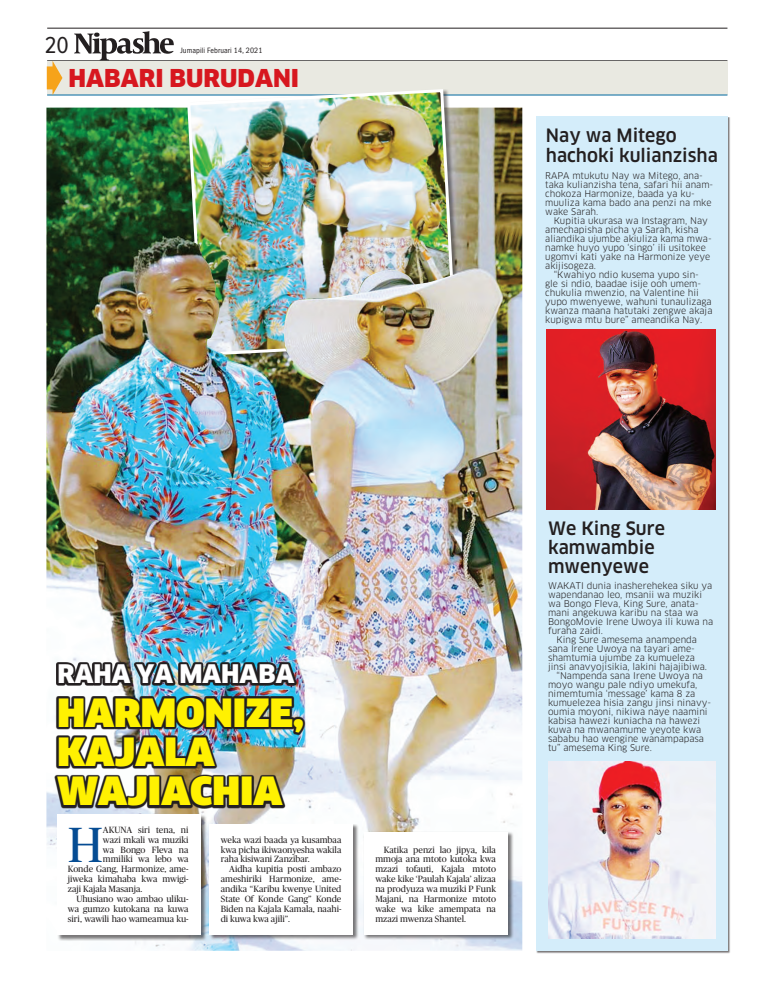
<style>
.page{position:relative;width:770px;height:993px;background:#fff}
.page>*{position:absolute;margin:0;border:0;box-sizing:border-box;transform-origin:0 0}
.t1{font:49.3px "Publico";color:#054c93}
.t2{font:900 38px/39px "Clan LF";color:#fff101}
.t3{font:900 25px "Clan OSF";color:#fff}
.t4{font:900 24px "Clan OSF";color:#d7171f}
.t5{font:24px "Proxima Nova Cond";color:#231f20}
.t6{font:500 18px/19px "Clan LF";color:#231f20}
.t7{font:9px/9px "Clan LF";color:#231f20}
.t8{font:9px/9.9px "Publico";color:#231f20;text-align:justify}
.t9{font:condensed 8px "Franklin Gothic";letter-spacing:.01em;color:#231f20}
</style>
<div class="page">
<img style="left:46px;top:108px;width:476px;height:842px">
<div style="left:536px;top:117px;width:191px;height:833px;background:#d4edfa"></div>
<img style="left:546px;top:329px;width:169px;height:180px">
<img style="left:548px;top:761px;width:168px;height:177px">
<hr style="left:47px;top:28px;width:680px;height:1px;background:#231f20">
<div style="left:47px;top:61px;width:680px;height:34px;background:#e9e9e1"></div>
<hr style="left:47px;top:95px;width:680px;height:1px;background:#00689e">
<svg style="left:47px;top:61px;width:15px;height:34px"></svg>
<svg style="left:74px;top:31px;width:100px;height:29px"></svg>
<img style="left:54px;top:695px;width:251px;height:113px">
<div style="left:57px;top:813px;width:150px;height:127px;background:#231f20;opacity:.6"></div>
<div style="left:57px;top:814px;width:144px;height:120px;background:#fff"></div>
<div style="left:209px;top:823px;width:150px;height:117px;background:#231f20;opacity:.6"></div>
<div style="left:209px;top:823px;width:144px;height:111px;background:#fff"></div>
<div style="left:363px;top:831px;width:150px;height:108px;background:#231f20;opacity:.6"></div>
<div style="left:364px;top:831px;width:143px;height:103px;background:#fff"></div>
<img style="left:186px;top:89px;width:272px;height:148px">
<img style="left:62px;top:237px;width:440px;height:248px">
<img style="left:56px;top:661px;width:241px;height:24px">
<h3 class="t5" style="left:45px;top:34px;width:26px">20</h3>
<p class="t9" style="left:180px;top:45px;width:84px">Jumapili Februari 14, 2021</p>
<h3 class="t4" style="left:68px;top:65px;width:232px">HABARI BURUDANI</h3>
<h3 class="t6" style="left:546px;top:125px;width:173px;line-height:20px">Nay wa Mitego hachoki kulianzisha</h3>
<p class="t7" style="left:545px;top:171px;width:170px">RAPA mtukutu Nay wa Mitego, ana&shy;taka kulianzisha tena, safari hii anam&shy;chokoza Harmonize, baada ya ku&shy;muuliza kama bado ana penzi na mke wake Sarah.</p>
<p class="t7" style="left:545px;top:216px;width:168px;text-indent:9px">Kupitia ukurasa wa Instagram, Nay amechapisha picha ya Sarah, kisha aliandika ujumbe akiuliza kama mwa&shy;namke huyo yupo ‘singo’ ili usitokee ugomvi kati yake na Harmonize yeye akijisogeza.</p>
<p class="t7" style="left:545px;top:270px;width:169px;text-indent:9px">“Kwahiyo ndio kusema yupo sin&shy;gle si ndio, baadae isije ooh umem&shy;chukulia mwenzio, na Valentine hii yupo mwenyewe, wahuni tunaulizaga kwanza maana hatutaki zengwe akaja kupigwa mtu bure” ameandika Nay.</p>
<h3 class="t3" style="left:57px;top:660px;width:19px">RAHA</h3>
<h3 class="t3" style="left:137px;top:660px;width:86px">YA MAHABA</h3>
<h2 class="t2" style="left:57px;top:693px;width:248px">HARMONIZE,<br>KAJALA<br>WAJIACHIA</h2>
<h1 class="t1" style="left:68px;top:817px;width:37px">H</h1>
<p class="t8" style="left:103px;top:824px;width:87px">AKUNA siri tena, ni</p>
<p class="t8" style="left:103px;top:834px;width:87px">wazi mkali wa muziki</p>
<p class="t8" style="left:103px;top:844px;width:87px">wa Bongo Fleva na</p>
<p class="t8" style="left:103px;top:854px;width:87px">mmiliki wa lebo wa</p>
<p class="t8" style="left:68px;top:864px;width:122px">Konde Gang, Harmonize, ame-</p>
<p class="t8" style="left:68px;top:873px;width:122px">jiweka kimahaba kwa mwigi-</p>
<p class="t8" style="left:68px;top:883px;width:76px">zaji Kajala Masanja.</p>
<p class="t8" style="left:76px;top:893px;width:114px">Uhusiano wao ambao uliku-</p>
<p class="t8" style="left:68px;top:903px;width:122px">wa gumzo kutokana na kuwa</p>
<p class="t8" style="left:68px;top:913px;width:122px">siri, wawili hao wameamua ku-</p>
<p class="t8" style="left:221px;top:834px;width:122px">weka wazi baada ya kusambaa kwa picha ikiwaonyesha wakila raha kisiwani Zanzibar.</p>
<p class="t8" style="left:221px;top:864px;width:122px;text-indent:9px">Aidha kupitia posti ambazo ameshiriki Harmonize, ame&shy;andika “Karibu kwenye United State Of Konde Gang” Konde Biden na Kajala Kamala, naahi&shy;di kuwa kwa ajili”.</p>
<p class="t8" style="left:375px;top:844px;width:122px;text-indent:9px">Katika penzi lao jipya, kila mmoja ana mtoto kutoka kwa mzazi tofauti, Kajala mtoto wake kike ‘Paulah Kajala’ alizaa na prodyuza wa muziki P Funk Majani, na Harmonize mtoto wake wa kike amempata na mzazi mwenza Shantel.</p>
<h3 class="t6" style="left:548px;top:518px;width:118px">We King Sure kamwambie mwenyewe</h3>
<p class="t7" style="left:548px;top:581px;width:166px">WAKATI dunia inasherehekea siku ya</p>
<p class="t7" style="left:548px;top:590px;width:156px">wapendanao leo, msanii wa muziki</p>
<p class="t7" style="left:548px;top:599px;width:152px">wa Bongo Fleva, King Sure, anata-</p>
<p class="t7" style="left:548px;top:608px;width:152px">mani angekuwa karibu na staa wa</p>
<p class="t7" style="left:548px;top:617px;width:167px">BongoMovie Irene Uwoya ili kuwa na</p>
<p class="t7" style="left:548px;top:626px;width:57px">furaha zaidi.</p>
<p class="t7" style="left:556px;top:635px;width:142px">King Sure amesema anampenda</p>
<p class="t7" style="left:548px;top:644px;width:148px">sana Irene Uwoya na tayari ame-</p>
<p class="t7" style="left:548px;top:653px;width:148px">shamtumia ujumbe za kumueleza</p>
<p class="t7" style="left:548px;top:662px;width:160px">jinsi anavyojisikia, lakini hajajibiwa.</p>
<p class="t7" style="left:556px;top:671px;width:148px">“Nampenda sana Irene Uwoya na</p>
<p class="t7" style="left:548px;top:680px;width:151px">moyo wangu pale ndiyo umekufa,</p>
<p class="t7" style="left:548px;top:689px;width:149px">nimemtumia ‘message’ kama 8 za</p>
<p class="t7" style="left:548px;top:698px;width:164px">kumuelezea hisia zangu jinsi ninavy-</p>
<p class="t7" style="left:548px;top:707px;width:161px">oumia moyoni, nikiwa naye naamini</p>
<p class="t7" style="left:548px;top:716px;width:154px">kabisa hawezi kuniacha na hawezi</p>
<p class="t7" style="left:548px;top:725px;width:155px">kuwa na mwanamume yeyote kwa</p>
<p class="t7" style="left:548px;top:734px;width:157px">sababu hao wengine wanampapasa</p>
<p class="t7" style="left:548px;top:743px;width:105px">tu” amesema King Sure.</p>
</div>
